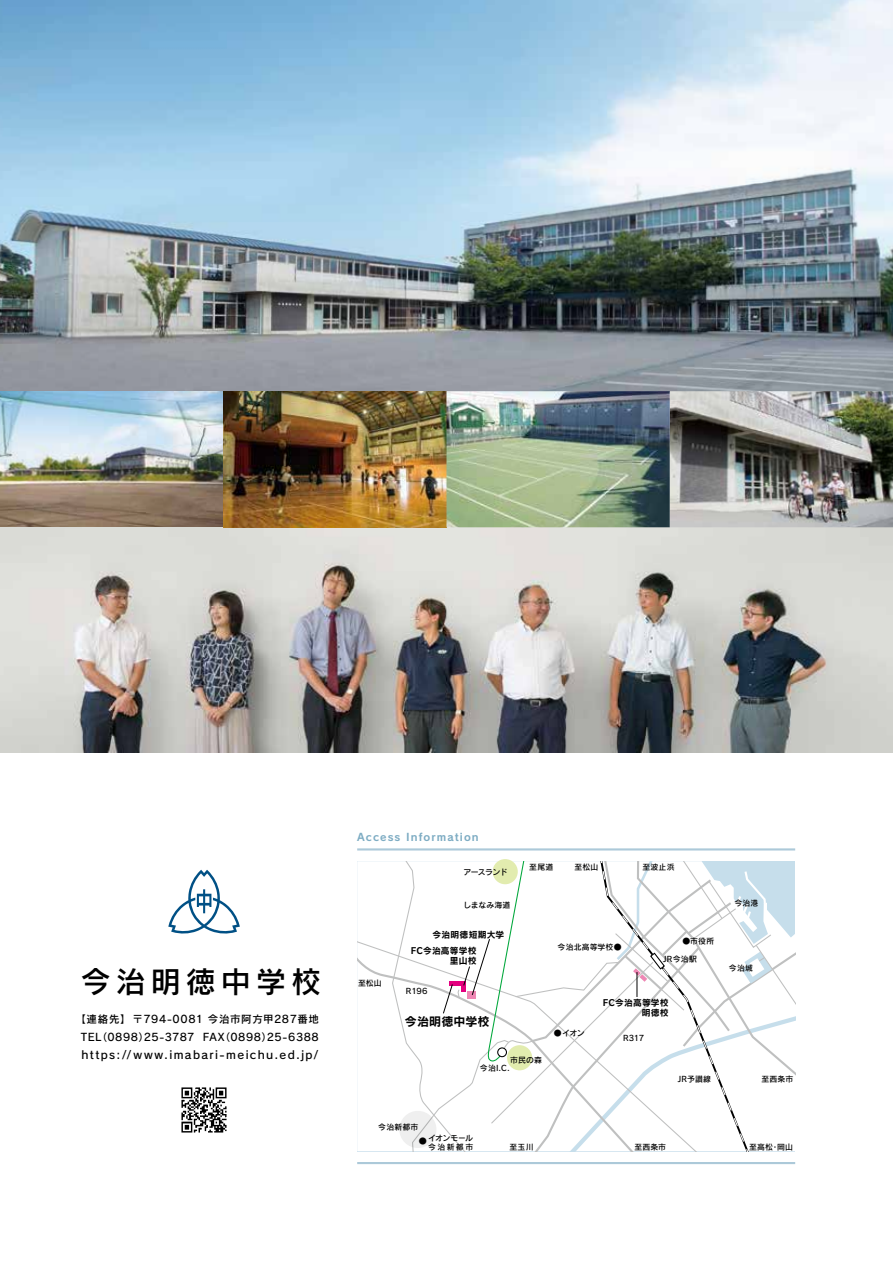
<style>
.page{position:relative;width:893px;height:1263px;background:#fff}
.page>*{position:absolute;margin:0;border:0;box-sizing:border-box;transform-origin:0 0}
.t1{font:30px "Rodin Pro N DB";letter-spacing:.17em;color:#000}
.t2{font:12px "Rodin Pro N B";letter-spacing:.01em;color:#000}
.t3{font:11.25px "Rodin Pro N DB";letter-spacing:.12em;color:#000}
.t4{font:10.5px/18px "Rodin Pro N DB";letter-spacing:.05em;color:#000;text-align:center}
.t5{font:10.5px "Rodin Pro N B";letter-spacing:.1em;color:#7dacc3}
.t6{font:8.85px/10.1px "Rodin Pro N B";letter-spacing:.02em;color:#000;text-align:right}
.t7{font:8.1px "Rodin Pro N DB";color:#000}
.t8{font:7.8px/8.9px "Rodin Pro N DB";letter-spacing:.015em;color:#000}
</style>
<div class="page">
<img style="left:0;top:0;width:893px;height:753px">
<svg style="left:357px;top:936px;width:34px;height:215px"></svg>
<svg style="left:391px;top:861px;width:404px;height:290px"></svg>
<svg style="left:168px;top:870px;width:72px;height:64px"></svg>
<div style="left:493px;top:859px;width:25px;height:25px;background:#e2ecaf;border-radius:50%"></div>
<hr style="left:357px;top:848px;width:438px;height:2px;background:#acc9d9">
<hr style="left:357px;top:1162px;width:438px;height:2px;background:#acc9d9">
<img style="left:181px;top:1087px;width:46px;height:46px">
<h1 class="t1" style="left:81px;top:961px;width:242px">今治明徳中学校</h1>
<h3 class="t4" style="left:76px;top:1010px;width:245px">【連絡先】〒794-0081 今治市阿方甲287番地<br>TEL（0898）25-3787 FAX（0898）25-6388</h3>
<h3 class="t3" style="left:82px;top:1047px;width:238px">https://www.imabari-meichu.ed.jp/</h3>
<h3 class="t5" style="left:357px;top:830px;width:123px">Access Information</h3>
<p class="t8" style="left:463px;top:867px;width:46px">アースランド</p>
<p class="t8" style="left:463px;top:901px;width:48px">しまなみ海道</p>
<p class="t6" style="left:433px;top:929px;width:73px">今治明徳短期大学</p>
<p class="t8" style="left:358px;top:978px;width:25px">至松山</p>
<p class="t6" style="left:411px;top:945px;width:67px">FC今治高等学校里山校</p>
<p class="t8" style="left:406px;top:987px;width:23px">R196</p>
<p class="t8" style="left:529px;top:862px;width:26px">至尾道</p>
<p class="t8" style="left:574px;top:862px;width:25px">至松山</p>
<p class="t8" style="left:558px;top:942px;width:66px">今治北高等学校●</p>
<p class="t8" style="left:642px;top:862px;width:34px">至波止浜</p>
<p class="t8" style="left:682px;top:936px;width:34px">●市役所</p>
<p class="t8" style="left:663px;top:955px;width:35px">JR今治駅</p>
<h2 class="t2" style="left:405px;top:1013px;width:86px">今治明徳中学校</h2>
<p class="t8" style="left:480px;top:1063px;width:31px">今治I.C.</p>
<p class="t8" style="left:510px;top:1056px;width:33px">市民の森</p>
<p class="t8" style="left:554px;top:1029px;width:32px">●イオン</p>
<p class="t6" style="left:603px;top:997px;width:67px">FC今治高等学校明徳校</p>
<p class="t8" style="left:623px;top:1034px;width:23px">R317</p>
<p class="t8" style="left:678px;top:1074px;width:35px">JR予讃線</p>
<p class="t8" style="left:734px;top:898px;width:26px">今治港</p>
<p class="t8" style="left:729px;top:964px;width:26px">今治城</p>
<p class="t8" style="left:761px;top:1074px;width:33px">至西条市</p>
<p class="t8" style="left:378px;top:1123px;width:42px">今治新都市</p>
<p class="t8" style="left:428px;top:1133px;width:47px">イオンモール今治新都市</p>
<p class="t7" style="left:419px;top:1135px;width:10px">●</p>
<p class="t8" style="left:509px;top:1142px;width:26px">至玉川</p>
<p class="t8" style="left:634px;top:1142px;width:33px">至西条市</p>
<p class="t8" style="left:749px;top:1142px;width:45px">至高松・岡山</p>
</div>
